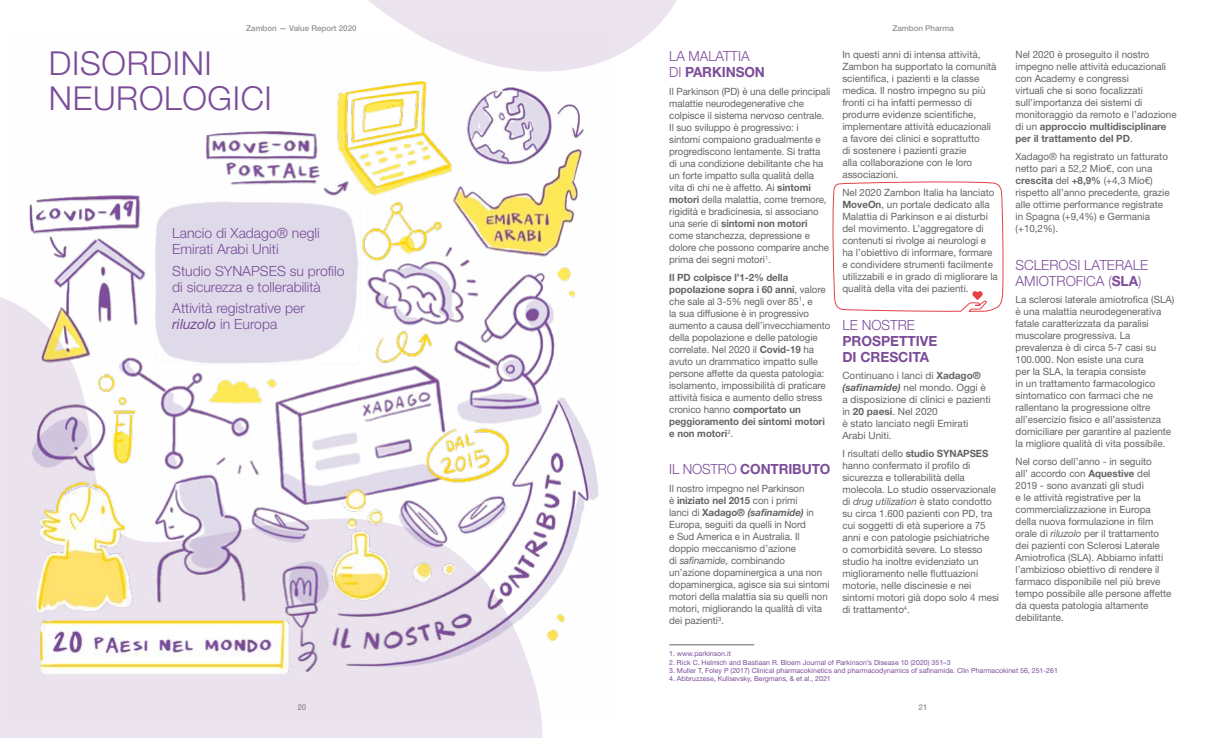
<style>
.page{position:relative;width:1225px;height:738px;background:#fff}
.page>*{position:absolute;margin:0;border:0;box-sizing:border-box;transform-origin:0 0}
.t1{font:300 33px/35.7px "Helvetica Neue LT Std";letter-spacing:.02em;color:#7c4d99}
.t2{font:300 14px/16px "Helvetica Neue LT Std";color:#7c4d99}
.t3{font:700 14px/16px "Helvetica Neue LT Std";color:#7c4d99}
.t4{font:10px/12px "Helvetica Neue LT Std";color:#646462}
.t5{font:500 8px "Helvetica Neue LT Std";color:#939394}
.t6{font:7px "Helvetica Neue LT Std";color:#7c4d99}
.s1{font-weight:700}
.s2{font-weight:300}
.s3{font-weight:700;font-style:italic}
.s4{font-style:italic}
.s5{font-weight:400;font-style:italic}
</style>
<div class="page">
<div style="left:0;top:297px;width:543px;height:440px;background:#ebe4ef"></div>
<hr style="left:669px;top:644px;width:85px;height:1px;background:#646462">
<svg style="left:368px;top:0;width:309px;height:58px;fill:#ebe4ef"></svg>
<img style="left:7px;top:31px;width:605px;height:687px">
<svg style="left:832px;top:181px;width:171px;height:131px"></svg>
<p class="t5" style="left:246px;top:23px;width:112px">Zambon — Value Report 2020</p>
<p class="t5" style="left:892px;top:23px;width:63px">Zambon Pharma</p>
<h2 class="t2" style="left:669px;top:48px;width:97px">LA MALATTIA<br>DI <span class="s1">PARKINSON</span></h2>
<p class="t4" style="left:669px;top:85px;width:163px">Il Parkinson (PD) è una delle principali malattie neurodegenerative che colpisce il sistema nervoso centrale.<br>Il suo sviluppo è progressivo: i sintomi compaiono gradualmente e progrediscono lentamente. Si tratta di una condizione debilitante che ha un forte impatto sulla qualità della vita di chi ne è affetto. Ai <span class="s1">sintomi motori</span> della malattia, come tremore, rigidità e bradicinesia, si associano una serie di <span class="s1">sintomi non motori </span>come stanchezza, depressione e dolore che possono comparire anche prima dei segni motori<sup>1</sup>.</p>
<p class="t4" style="left:669px;top:271px;width:163px"><span class="s1">Il PD colpisce l’1-2% della popolazione sopra i 60 anni</span>, valore che sale al 3-5% negli over 85<sup>1</sup>, e<br>la sua diffusione è in progressivo aumento a causa dell’invecchiamento della popolazione e delle patologie correlate. Nel 2020 il <span class="s1">Covid-19</span> ha avuto un drammatico impatto sulle persone affette da questa patologia: isolamento, impossibilità di praticare attività fisica e aumento dello stress cronico hanno <span class="s1">comportato un peggioramento dei sintomi motori e non motori</span><sup>2</sup>.</p>
<h2 class="t3" style="left:669px;top:460px;width:163px"><span class="s2">IL NOSTRO</span> CONTRIBUTO</h2>
<p class="t4" style="left:669px;top:482px;width:162px">Il nostro impegno nel Parkinson<br>è <span class="s1">iniziato nel 2015</span> con i primi<br>lanci di <span class="s1">Xadago®</span> <span class="s3">(safinamide)</span> in<br>Europa, seguiti da quelli in Nord<br>e Sud America e in Australia. Il doppio meccanismo d’azione<br>di <span class="s4">safinamide,</span> combinando<br>un’azione dopaminergica a una non dopaminergica, agisce sia sui sintomi motori della malattia sia su quelli non motori, migliorando la qualità di vita dei pazienti<sup>3</sup>.</p>
<p class="t6" style="left:669px;top:649px;width:63px">1. www.parkinson.it</p>
<p class="t6" style="left:669px;top:657px;width:283px">2. Rick C. Helmich and Bastiaan R. Bloem Journal of Parkinson’s Disease 10 (2020) 351–3</p>
<p class="t6" style="left:669px;top:665px;width:390px">3. Muller T, Foley P (2017) Clinical pharmacokinetics and pharmacodynamics of safinamide. Clin Pharmacokinet 56, 251-261</p>
<p class="t6" style="left:669px;top:674px;width:163px">4. Abbruzzese, Kulisevsky, Bergmans, &amp; et al., 2021</p>
<h1 class="t1" style="left:49px;top:44px;width:224px">DISORDINI<br>NEUROLOGICI</h1>
<p class="t4" style="left:1015px;top:48px;width:162px">Nel 2020 è proseguito il nostro impegno nelle attività educazionali con Academy e congressi<br>virtuali che si sono focalizzati sull’importanza dei sistemi di monitoraggio da remoto e l’adozione di un <span class="s1">approccio multidisciplinare per il trattamento del PD</span>.</p>
<p class="t4" style="left:1015px;top:150px;width:156px">Xadago® ha registrato un fatturato netto pari a 52,2 Mio€, con una <span class="s1">crescita</span> del <span class="s1">+8,9%</span> (+4,3 Mio€) rispetto all’anno precedente, grazie alle ottime performance registrate in Spagna (+9,4%) e Germania (+10,2%).</p>
<h2 class="t2" style="left:1015px;top:256px;width:134px">SCLEROSI LATERALE<br>AMIOTROFICA (<span class="s1">SLA</span>)</h2>
<p class="t4" style="left:1015px;top:293px;width:160px">La sclerosi laterale amiotrofica (SLA) è una malattia neurodegenerativa fatale caratterizzata da paralisi muscolare progressiva. La prevalenza è di circa 5-7 casi su 100.000. Non esiste una cura<br>per la SLA, la terapia consiste<br>in un trattamento farmacologico sintomatico con farmaci che ne rallentano la progressione oltre all’esercizio fisico e all’assistenza domiciliare per garantire al paziente la migliore qualità di vita possibile.</p>
<p class="t4" style="left:1015px;top:455px;width:157px">Nel corso dell’anno - in seguito<br>all’ accordo con <span class="s1">Aquestive</span> del<br>2019 - sono avanzati gli studi<br>e le attività registrative per la commercializzazione in Europa della nuova formulazione in film orale di <span class="s4">riluzolo</span> per il trattamento dei pazienti con Sclerosi Laterale<br>Amiotrofica (SLA). Abbiamo infatti l’ambizioso obiettivo di rendere il farmaco disponibile nel più breve tempo possibile alle persone affette da questa patologia altamente debilitante.</p>
<p class="t4" style="left:842px;top:48px;width:156px">In questi anni di intensa attività,<br>Zambon ha supportato la comunità scientifica, i pazienti e la classe medica. Il nostro impegno su più fronti ci ha infatti permesso di produrre evidenze scientifiche, implementare attività educazionali a favore dei clinici e soprattutto<br>di sostenere i pazienti grazie<br>alla collaborazione con le loro associazioni.</p>
<p class="t4" style="left:842px;top:186px;width:157px">Nel 2020 Zambon Italia ha lanciato <span class="s1">MoveOn</span>, un portale dedicato alla Malattia di Parkinson e ai disturbi del movimento. L’aggregatore di contenuti si rivolge ai neurologi e ha l’obiettivo di informare, formare e condividere strumenti facilmente utilizzabili e in grado di migliorare la qualità della vita dei pazienti.</p>
<h2 class="t2" style="left:842px;top:316px;width:74px">LE NOSTRE</h2>
<h2 class="t3" style="left:842px;top:332px;width:97px">PROSPETTIVE<br>DI CRESCITA</h2>
<p class="t4" style="left:842px;top:369px;width:150px">Continuano i lanci di <span class="s1">Xadago® </span><span class="s3">(safinamide)</span> nel mondo. Oggi è a disposizione di clinici e pazienti in <span class="s1">20 paesi</span>. Nel 2020<br>è stato lanciato negli Emirati<br>Arabi Uniti.</p>
<p class="t4" style="left:842px;top:447px;width:158px">I risultati dello <span class="s1">studio SYNAPSES </span>hanno confermato il profilo di sicurezza e tollerabilità della molecola. Lo studio osservazionale di <span class="s4">drug utilization</span> è stato condotto su circa 1.600 pazienti con PD, tra cui soggetti di età superiore a 75 anni e con patologie psichiatriche<br>o comorbidità severe. Lo stesso studio ha inoltre evidenziato un miglioramento nelle fluttuazioni motorie, nelle discinesie e nei sintomi motori già dopo solo 4 mesi di trattamento<sup>4</sup>.</p>
<h2 class="t2" style="left:172px;top:224px;width:149px">Lancio di Xadago® negli<br>Emirati Arabi Uniti</h2>
<h2 class="t2" style="left:172px;top:262px;width:174px">Studio SYNAPSES su profilo di sicurezza e tollerabilità</h2>
<h2 class="t2" style="left:172px;top:300px;width:134px">Attività registrative per <span class="s5">riluzolo</span> in Europa</h2>
<p class="t5" style="left:297px;top:701px;width:10px">20</p>
<p class="t5" style="left:918px;top:701px;width:10px">21</p>
</div>
